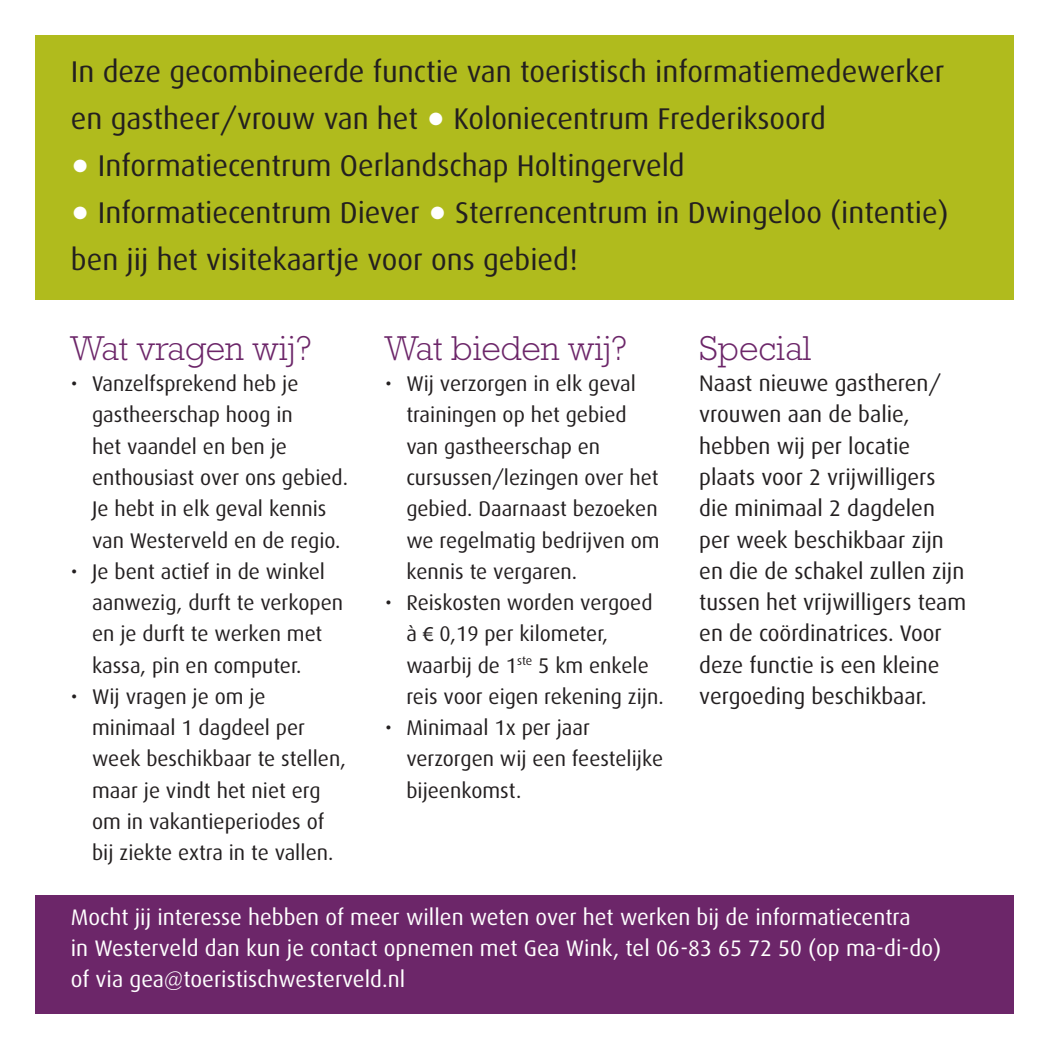
<style>
.page{position:relative;width:1049px;height:1049px;background:#fff}
.page>*{position:absolute;margin:0;border:0;box-sizing:border-box;transform-origin:0 0}
.t1{font:300 35px "Rockwell Std";color:#6c2669}
.t2{font:30px/46.8px "Dax";color:#231f20}
.t3{font:22.5px/31.2px "Dax";color:#231f20}
.t4{font:22.5px/31.2px "Dax";color:#fff}
.t5{font:21.25px/31.2px "Dax";color:#231f20}
.s1{font-family:"Helvetica Neue";color:#fff}
.s2{font-family:"Myriad Pro"}
</style>
<div class="page">
<div style="left:35px;top:35px;width:978px;height:265px;background:#b0bb1d"></div>
<div style="left:35px;top:895px;width:978px;height:118px;background:#6c2669"></div>
<h2 class="t2" style="left:71px;top:49px;width:875px">In deze gecombineerde functie van toeristisch informatiemedewerker en gastheer/vrouw van het <span class="s1">●</span> Koloniecentrum Frederiksoord</h2>
<h2 class="t2" style="left:71px;top:143px;width:615px"><span class="s1">●</span> Informatiecentrum Oerlandschap Holtingerveld</h2>
<h2 class="t2" style="left:71px;top:189px;width:879px"><span class="s1">●</span> Informatiecentrum Diever <span class="s1">●</span> Sterrencentrum in Dwingeloo (intentie) ben jij het visitekaartje voor ons gebied!</h2>
<h1 class="t1" style="left:71px;top:328px;width:242px">Wat vragen wij?</h1>
<p class="t5" style="left:92px;top:368px;width:257px;text-indent:-21px">• Vanzelfsprekend heb je gastheerschap hoog in<br>het vaandel en ben je enthousiast over ons gebied.<br>Je hebt in elk geval kennis van Westerveld en de regio.</p>
<p class="t5" style="left:92px;top:556px;width:252px;text-indent:-21px">• Je bent actief in de winkel aanwezig, durft te verkopen en je durft te werken met kassa, pin en computer.</p>
<p class="t5" style="left:92px;top:681px;width:255px;text-indent:-21px">• Wij vragen je om je minimaal 1 dagdeel per week beschikbaar te stellen, maar je vindt het niet erg om in vakantieperiodes of bij ziekte extra in te vallen.</p>
<h1 class="t1" style="left:385px;top:328px;width:244px">Wat bieden wij?</h1>
<p class="t5" style="left:406px;top:368px;width:255px;text-indent:-21px">• Wij verzorgen in elk geval trainingen op het gebied van gastheerschap en cursussen/lezingen over het gebied. Daarnaast bezoeken we regelmatig bedrijven om kennis te vergaren.</p>
<p class="t5" style="left:406px;top:587px;width:259px;text-indent:-21px">• Reiskosten worden vergoed à <span class="s2">€</span> 0,19 per kilometer, waarbij de 1<sup>ste</sup> 5 km enkele reis voor eigen rekening zijn.</p>
<p class="t5" style="left:406px;top:712px;width:258px;text-indent:-21px">• Minimaal 1x per jaar verzorgen wij een feestelijke bijeenkomst.</p>
<h1 class="t1" style="left:699px;top:328px;width:113px">Special</h1>
<p class="t3" style="left:699px;top:368px;width:268px">Naast nieuwe gastheren/ vrouwen aan de balie, hebben wij per locatie plaats voor 2 vrijwilligers die minimaal 2 dagdelen per week beschikbaar zijn en die de schakel zullen zijn tussen het vrijwilligers team en de coördinatrices. Voor deze functie is een kleine vergoeding beschikbaar.</p>
<p class="t4" style="left:71px;top:902px;width:872px">Mocht jij interesse hebben of meer willen weten over het werken bij de informatiecentra<br>in Westerveld dan kun je contact opnemen met Gea Wink, tel 06-83 65 72 50 (op ma-di-do) of via gea@toeristischwesterveld.nl</p>
</div>
